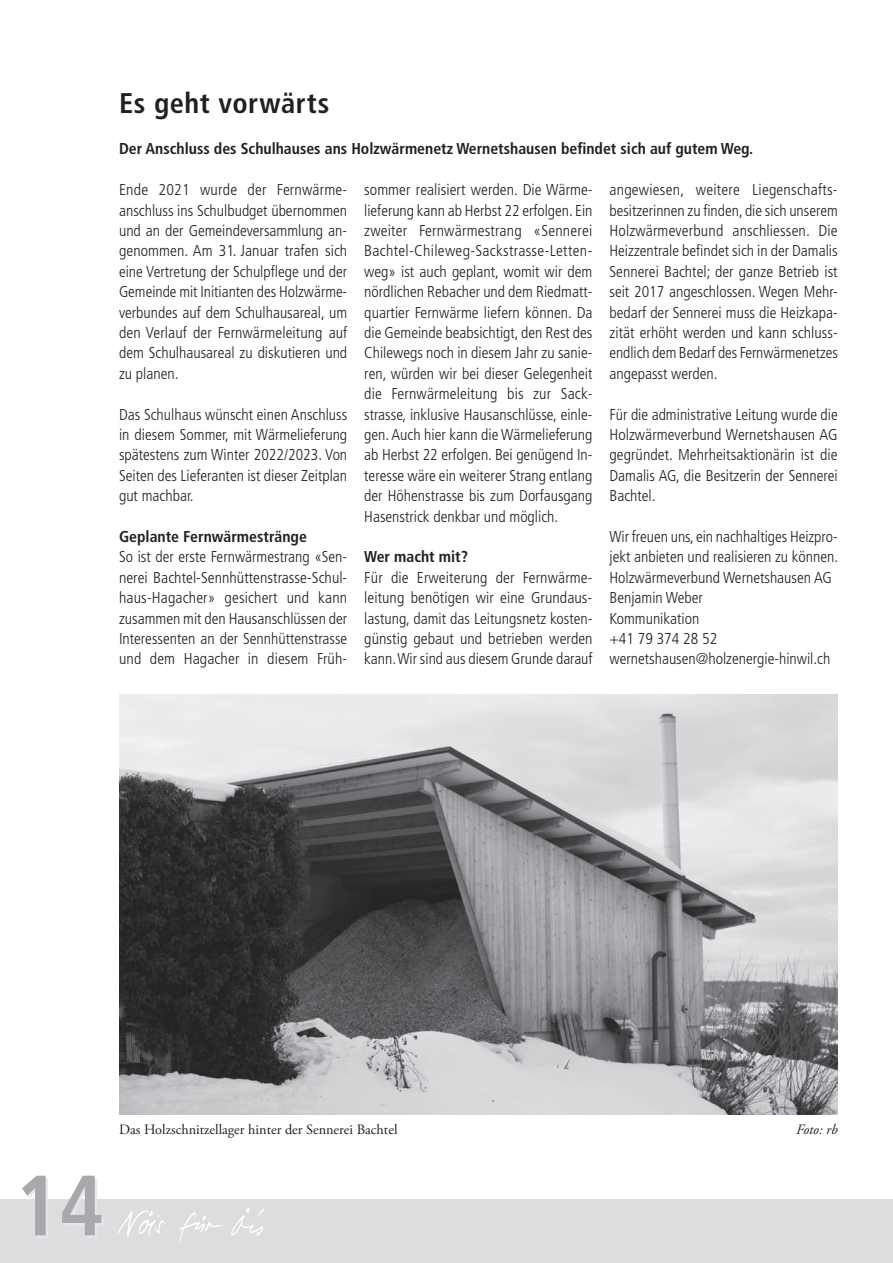
<style>
.page{position:relative;width:893px;height:1263px;background:#fff}
.page>*{position:absolute;margin:0;border:0;box-sizing:border-box;transform-origin:0 0}
.t1{font:700 condensed 85.5px "Frutiger LT";color:#a8a9ad}
.Titel{font:700 condensed 28.5px "Frutiger LT";letter-spacing:.02em;color:#231f20}
.Grundtext{font:300 condensed 15.75px/20.4px "Frutiger LT";color:#231f20;text-align:justify}
.Lead{font:700 condensed 15.75px "Frutiger LT";color:#231f20}
.Grundtext-2{font:700 condensed 15.75px "Frutiger LT";color:#231f20}
.Bildlegende{font:14.25px "Adobe Garamond Pro";color:#231f20}
.Bildlegende-2{font:italic 14.25px "Adobe Garamond Pro";color:#231f20}
</style>
<div class="page">
<div style="left:0;top:1199px;width:893px;height:64px;background:#dcdddf"></div>
<div style="left:24px;top:1178px;width:80px;height:59px;background:#e6e7e9;opacity:.9"></div>
<svg style="left:231px;top:1208px;width:33px;height:28px"></svg>
<svg style="left:180px;top:1212px;width:42px;height:29px"></svg>
<svg style="left:118px;top:1210px;width:47px;height:27px"></svg>
<img style="left:119px;top:694px;width:719px;height:421px">
<p class="Titel" style="left:119px;top:87px;width:212px">Es geht vorwärts</p>
<p class="Lead" style="left:119px;top:139px;width:636px">Der Anschluss des Schulhauses ans Holzwärmenetz Wernetshausen befindet sich auf gutem Weg.</p>
<p class="Grundtext" style="left:119px;top:180px;width:230px">Ende 2021 wurde der Fernwärme&shy;anschluss ins Schulbudget übernommen und an der Gemeindeversammlung an&shy;genommen. Am 31. Januar trafen sich eine Vertretung der Schulpflege und der Gemeinde mit Initianten des Holzwärme&shy;verbundes auf dem Schulhausareal, um den Verlauf der Fernwärmeleitung auf dem Schulhausareal zu diskutieren und zu planen.</p>
<p class="Grundtext" style="left:119px;top:404px;width:230px">Das Schulhaus wünscht einen Anschluss in diesem Sommer, mit Wärmelieferung spätestens zum Winter 2022/2023. Von Seiten des Lieferanten ist dieser Zeitplan gut machbar.</p>
<p class="Grundtext-2" style="left:119px;top:527px;width:189px">Geplante Fernwärmestränge</p>
<p class="Grundtext" style="left:119px;top:547px;width:230px">So ist der erste Fernwärmestrang «Sen&shy;nerei Bachtel-Sennhüttenstrasse-Schul&shy;haus-Hagacher» gesichert und kann zusammen mit den Hausanschlüssen der Interessenten an der Sennhüttenstrasse und dem Hagacher in diesem Früh-</p>
<p class="Grundtext" style="left:609px;top:180px;width:230px">angewiesen, weitere Liegenschafts&shy;besitzerinnen zu finden, die sich unserem Holzwärmeverbund anschliessen. Die Heizzentrale befindet sich in der Damalis Sennerei Bachtel; der ganze Betrieb ist seit 2017 angeschlossen. Wegen Mehr&shy;bedarf der Sennerei muss die Heizkapa&shy;zität erhöht werden und kann schluss&shy;endlich dem Bedarf des Fernwärmenetzes angepasst werden.</p>
<p class="Grundtext" style="left:609px;top:404px;width:230px">Für die administrative Leitung wurde die Holzwärmeverbund Wernetshausen AG gegründet. Mehrheitsaktionärin ist die Damalis AG, die Besitzerin der Sennerei Bachtel.</p>
<p class="Grundtext" style="left:609px;top:526px;width:230px">Wir freuen uns, ein nachhaltiges Heizpro&shy;jekt anbieten und realisieren zu können.</p>
<p class="Grundtext" style="left:609px;top:567px;width:224px">Holzwärmeverbund Wernetshausen AG</p>
<p class="Grundtext" style="left:609px;top:588px;width:95px">Benjamin Weber</p>
<p class="Grundtext" style="left:609px;top:608px;width:91px">Kommunikation</p>
<p class="Grundtext" style="left:609px;top:628px;width:109px">+41 79 374 28 52</p>
<p class="Grundtext" style="left:609px;top:649px;width:222px">wernetshausen@holzenergie-hinwil.ch</p>
<p class="Grundtext" style="left:364px;top:180px;width:230px">sommer realisiert werden. Die Wärme&shy;lieferung kann ab Herbst 22 erfolgen. Ein zweiter Fernwärmestrang «Sennerei Bachtel-Chileweg-Sackstrasse-Letten&shy;weg» ist auch geplant, womit wir dem nördlichen Rebacher und dem Riedmatt&shy;quartier Fernwärme liefern können. Da die Gemeinde beabsichtigt, den Rest des Chilewegs noch in diesem Jahr zu sanie&shy;ren, würden wir bei dieser Gelegenheit die Fernwärmeleitung bis zur Sack&shy;strasse, inklusive Hausanschlüsse, einle&shy;gen. Auch hier kann die Wärmelieferung ab Herbst 22 erfolgen. Bei genügend In&shy;teresse wäre ein weiterer Strang entlang der Höhenstrasse bis zum Dorfausgang Hasenstrick denkbar und möglich.</p>
<p class="Grundtext-2" style="left:364px;top:547px;width:105px">Wer macht mit?</p>
<p class="Grundtext" style="left:364px;top:567px;width:230px">Für die Erweiterung der Fernwärme&shy;leitung benötigen wir eine Grundaus&shy;lastung, damit das Leitungsnetz kosten&shy;günstig gebaut und betrieben werden kann. Wir sind aus diesem Grunde darauf</p>
<h1 class="t1" style="left:15px;top:1155px;width:90px">14</h1>
<p class="Bildlegende" style="left:119px;top:1120px;width:280px">Das Holzschnitzellager hinter der Sennerei Bachtel</p>
<p class="Bildlegende-2" style="left:796px;top:1120px;width:43px">Foto: rb</p>
</div>
